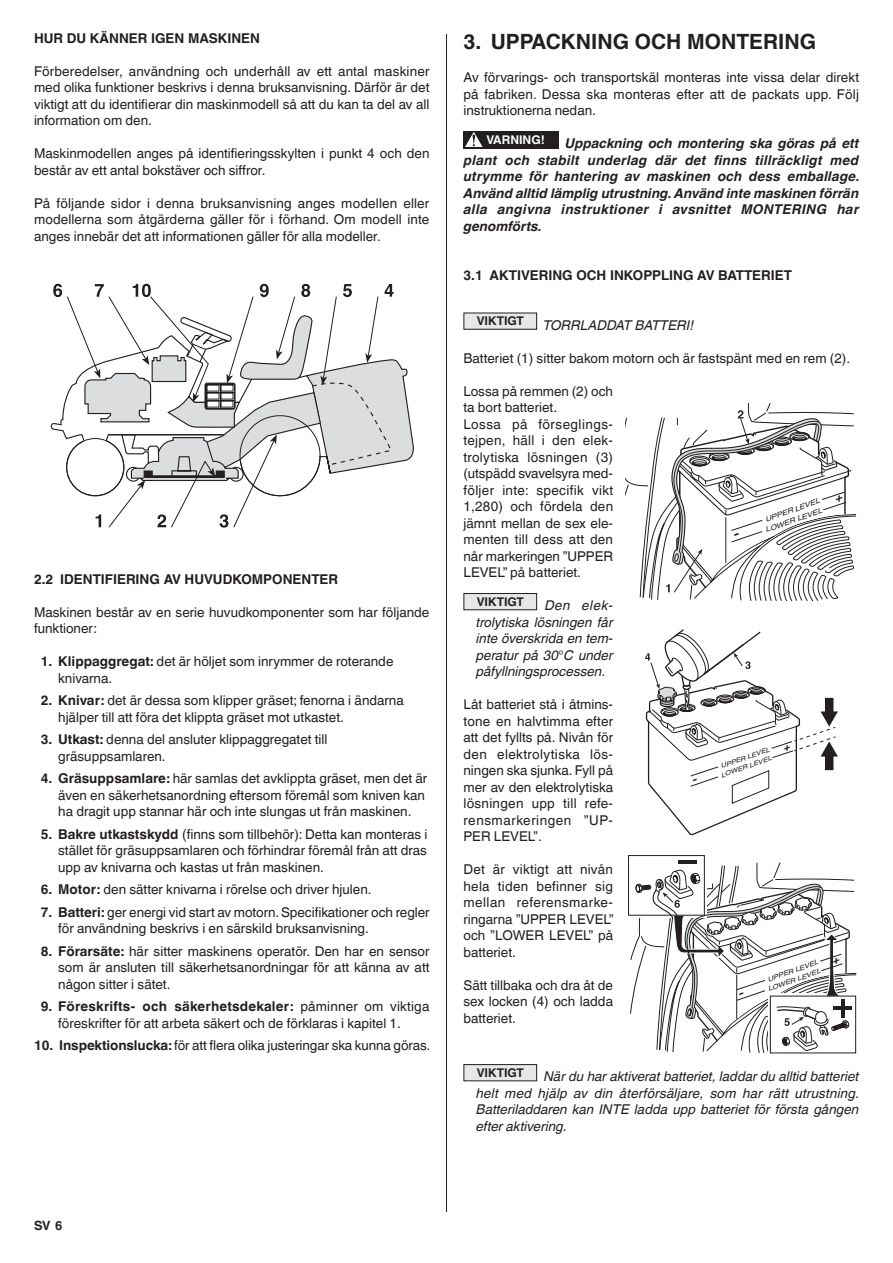
<style>
.page{position:relative;width:893px;height:1263px;background:#fff}
.page>*{position:absolute;margin:0;border:0;box-sizing:border-box;transform-origin:0 0}
.t1{font:700 21px "Helvetica World";color:#231f20}
.t2{font:13.5px/16.5px "Helvetica World";color:#231f20}
.t3{font:italic 13.5px/16.5px "Helvetica World";color:#231f20;text-align:justify}
.t4{font:italic 700 13.5px/16.5px "Helvetica World";letter-spacing:.03em;color:#231f20;text-align:justify}
.t5{font:700 13.5px "Helvetica World";color:#231f20}
.t6{font:700 12.75px "Helvetica World";color:#231f20}
.t7{font:700 12px "Helvetica World";color:#231f20}
.t8{font:700 12px "Helvetica World";color:#fff}
.t9{font:italic 7.05px/9.9px "Helvetica World";color:#231f20;text-align:center;scale:1.23 1}
.t10{font:italic 6.45px/9.1px "Helvetica World";color:#231f20;text-align:center;scale:1.23 1}
.t11{font:italic 6.3px/8.9px "Helvetica World";color:#231f20;text-align:center;scale:1.23 1}
.s1{font-weight:700}
</style>
<div class="page">
<div style="left:463px;top:131px;width:22px;height:17px;background:#231f20"></div>
<svg style="left:465px;top:132px;width:18px;height:15px"></svg>
<div style="left:485px;top:131px;width:73px;height:17px;background:#231f20"></div>
<div style="left:464px;top:313px;width:73px;height:16px;background:#e6e7e8"></div>
<div style="left:463px;top:313px;width:74px;height:17px;border:1px solid #231f20"></div>
<div style="left:464px;top:593px;width:73px;height:17px;background:#e6e7e8"></div>
<div style="left:463px;top:593px;width:74px;height:17px;border:1px solid #231f20"></div>
<div style="left:464px;top:1064px;width:73px;height:17px;background:#e6e7e8"></div>
<div style="left:463px;top:1064px;width:74px;height:17px;border:1px solid #231f20"></div>
<hr style="left:446px;top:34px;width:1px;height:1178px;background:#231f20">
<svg style="left:53px;top:284px;width:361px;height:244px"></svg>
<div style="left:628px;top:855px;width:77px;height:61px;border:1px solid #231f20"></div>
<hr style="left:678px;top:860px;width:19px;height:4px;background:#231f20">
<svg style="left:625px;top:404px;width:232px;height:198px"></svg>
<svg style="left:645px;top:629px;width:193px;height:207px"></svg>
<svg style="left:630px;top:862px;width:227px;height:192px"></svg>
<p class="t5" style="left:34px;top:30px;width:228px">HUR DU KÄNNER IGEN MASKINEN</p>
<p class="t2" style="left:34px;top:63px;width:397px;text-align:justify">Förberedelser, användning och underhåll av ett antal maskiner med olika funktioner beskrivs i denna bruksanvisning. Därför är det viktigt att du identifierar din maskinmodell så att du kan ta del av all information om den.</p>
<p class="t2" style="left:34px;top:145px;width:397px">Maskinmodellen anges på identifieringsskylten i punkt 4 och den består av ett antal bokstäver och siffror.</p>
<p class="t2" style="left:34px;top:195px;width:397px;text-align:justify">På följande sidor i denna bruksanvisning anges modellen eller modellerna som åtgärderna gäller för i förhand. Om modell inte anges innebär det att informationen gäller för alla modeller.</p>
<p class="t5" style="left:34px;top:571px;width:306px">2.2 IDENTIFIERING AV HUVUDKOMPONENTER</p>
<p class="t2" style="left:34px;top:604px;width:397px">Maskinen består av en serie huvudkomponenter som har följande funktioner:</p>
<p class="t2" style="left:58px;top:653px;width:337px;text-indent:-17px"><span class="s1">1. Klippaggregat:</span> det är höljet som inrymmer de roterande knivarna.</p>
<p class="t2" style="left:58px;top:692px;width:347px;text-indent:-17px"><span class="s1">2. Knivar:</span> det är dessa som klipper gräset; fenorna i ändarna hjälper till att föra det klippta gräset mot utkastet.</p>
<p class="t2" style="left:58px;top:731px;width:271px;text-indent:-17px"><span class="s1">3. Utkast:</span> denna del ansluter klippaggregatet till gräsuppsamlaren.</p>
<p class="t2" style="left:58px;top:770px;width:371px;text-indent:-17px"><span class="s1">4. Gräsuppsamlare:</span> här samlas det avklippta gräset, men det är även en säkerhetsanordning eftersom föremål som kniven kan ha dragit upp stannar här och inte slungas ut från maskinen.</p>
<p class="t2" style="left:58px;top:826px;width:371px;text-align:justify;text-indent:-17px"><span class="s1">5. Bakre utkastskydd</span> (finns som tillbehör): Detta kan monteras i stället för gräsuppsamlaren och förhindrar föremål från att dras upp av knivarna och kastas ut från maskinen.</p>
<p class="t2" style="left:41px;top:881px;width:332px"><span class="s1">6. Motor:</span> den sätter knivarna i rörelse och driver hjulen.</p>
<p class="t2" style="left:58px;top:904px;width:373px;text-indent:-17px"><span class="s1">7. Batteri:</span> ger energi vid start av motorn. Specifikationer och regler för användning beskrivs i en särskild bruksanvisning.</p>
<p class="t2" style="left:58px;top:943px;width:373px;text-align:justify;text-indent:-17px"><span class="s1">8. Förarsäte:</span> här sitter maskinens operatör. Den har en sensor som är ansluten till säkerhetsanordningar för att känna av att någon sitter i sätet.</p>
<p class="t2" style="left:58px;top:998px;width:373px;text-indent:-17px"><span class="s1">9. Föreskrifts- och säkerhetsdekaler:</span> påminner om viktiga föreskrifter för att arbeta säkert och de förklaras i kapitel 1.</p>
<p class="t2" style="left:34px;top:1037px;width:398px"><span class="s1">10. Inspektionslucka:</span> för att flera olika justeringar ska kunna göras.</p>
<h1 class="t1" style="left:463px;top:30px;width:354px">3. UPPACKNING OCH MONTERING</h1>
<p class="t2" style="left:463px;top:69px;width:397px;text-align:justify">Av förvarings- och transportskäl monteras inte vissa delar direkt på fabriken. Dessa ska monteras efter att de packats upp. Följ instruktionerna nedan.</p>
<p class="t8" style="left:486px;top:133px;width:60px">VARNING!</p>
<p class="t4" style="left:463px;top:135px;width:398px;text-indent:102px">Uppackning och montering ska göras på ett plant och stabilt underlag där det finns tillräckligt med utrymme för hantering av maskinen och dess emballage.<br>Använd alltid lämplig utrustning. Använd inte maskinen förrän alla angivna instruktioner i avsnittet MONTERING har genomförts.</p>
<p class="t5" style="left:463px;top:268px;width:330px">3.1 AKTIVERING OCH INKOPPLING AV BATTERIET</p>
<p class="t7" style="left:477px;top:314px;width:49px">VIKTIGT</p>
<p class="t3" style="left:543px;top:317px;width:152px">TORRLADDAT BATTERI!</p>
<p class="t2" style="left:463px;top:350px;width:388px">Batteriet (1) sitter bakom motorn och är fastspänt med en rem (2).</p>
<p class="t2" style="left:463px;top:383px;width:151px">Lossa på remmen (2) och ta bort batteriet.<br>Lossa på förseglings&shy;tejpen, häll i den elek&shy;trolytiska lösningen (3) (utspädd svavelsyra med&shy;följer inte: specifik vikt<br>1,280) och fördela den jämnt mellan de sex ele&shy;menten till dess att den når markeringen ”UPPER<br>LEVEL” på batteriet.</p>
<p class="t7" style="left:477px;top:595px;width:49px">VIKTIGT</p>
<p class="t9" style="left:760px;top:516px;width:51px;rotate:-20deg">UPPER LEVEL<br>LOWER LEVEL</p>
<p class="t3" style="left:476px;top:597px;width:138px;text-indent:68px">Den elek&shy;trolytiska lösningen får inte överskrida en tem&shy;peratur på 30°C under påfyllningsprocessen.</p>
<p class="t2" style="left:463px;top:696px;width:151px;text-align:justify">Låt batteriet stå i åtmins&shy;tone en halvtimma efter att det fyllts på. Nivån för den elektrolytiska lös&shy;ningen ska sjunka. Fyll på mer av den elektrolytiska lösningen upp till refe&shy;rensmarkeringen ”UP-PER LEVEL”.</p>
<p class="t2" style="left:463px;top:861px;width:152px;text-align:justify">Det är viktigt att nivån hela tiden befinner sig mellan referensmarke&shy;ringarna ”UPPER LEVEL” och ”LOWER LEVEL” på batteriet.</p>
<p class="t2" style="left:463px;top:977px;width:151px;text-align:justify">Sätt tillbaka och dra åt de sex locken (4) och ladda batteriet.</p>
<p class="t11" style="left:716px;top:763px;width:46px;rotate:-20deg">UPPER LEVEL<br>LOWER LEVEL</p>
<p class="t10" style="left:763px;top:977px;width:47px;rotate:-20deg">UPPER LEVEL<br>LOWER LEVEL</p>
<p class="t7" style="left:477px;top:1066px;width:49px">VIKTIGT</p>
<p class="t3" style="left:476px;top:1068px;width:385px;text-indent:68px">När du har aktiverat batteriet, laddar du alltid batteriet helt med hjälp av din återförsäljare, som har rätt utrustning.<br>Batteriladdaren kan INTE ladda upp batteriet för första gången efter aktivering.</p>
<p class="t6" style="left:34px;top:1218px;width:30px">SV 6</p>
</div>
